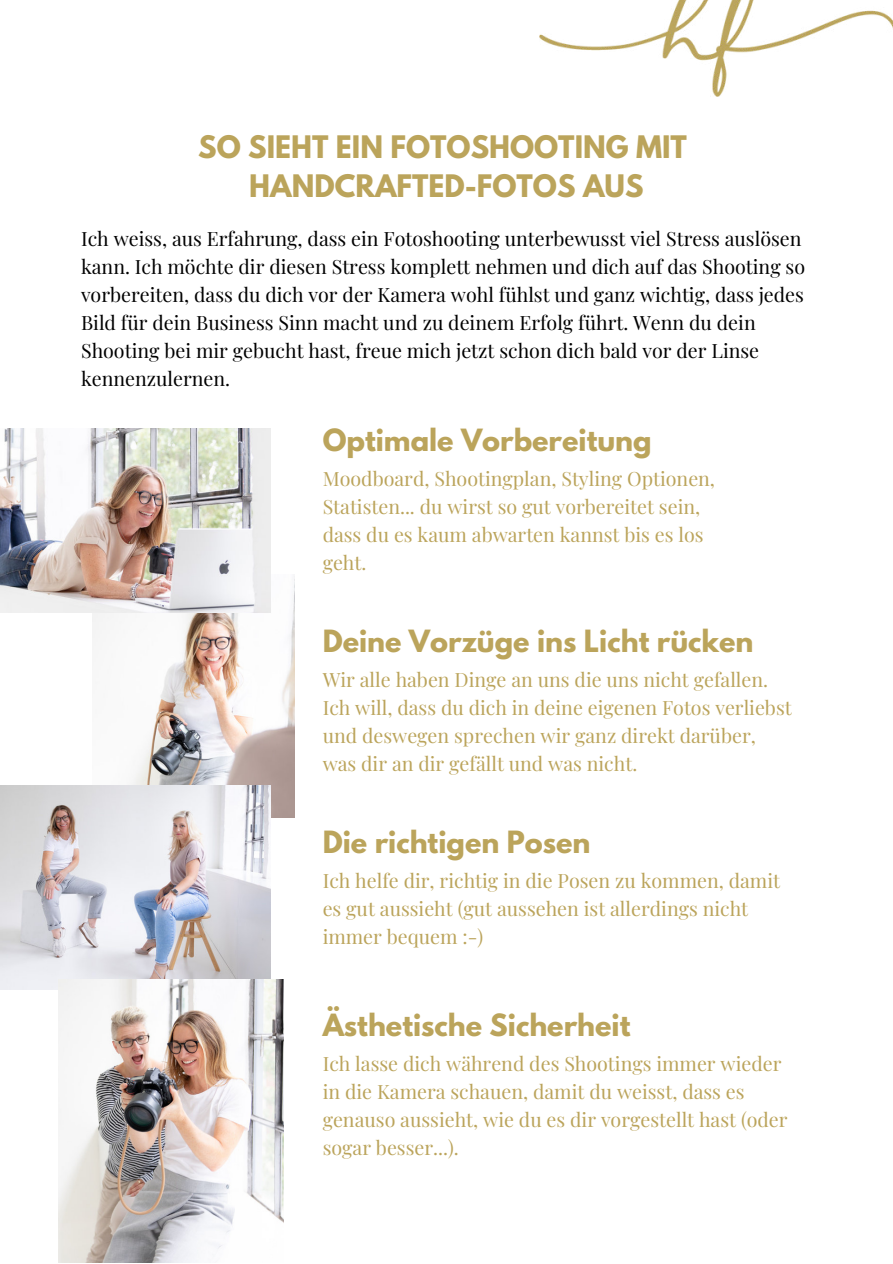
<style>
.page{position:relative;width:893px;height:1264px;background:#fff}
.page>*{position:absolute;margin:0;border:0;box-sizing:border-box;transform-origin:0 0}
.t1{font:700 27.45px/39.3px "League Spartan";color:#bba45b;text-align:center}
.t2{font:700 27.15px "League Spartan";color:#bba45b}
.t3{font:19.65px/28px "Playfair Display";color:#bba45b}
.t4{font:19.65px/28px "Playfair Display";color:#000}
</style>
<div class="page">
<img style="left:92px;top:574px;width:203px;height:243px">
<img style="left:0;top:428px;width:270px;height:185px">
<img style="left:0;top:785px;width:270px;height:204px">
<img style="left:59px;top:979px;width:225px;height:283px">
<img style="left:539px;top:0;width:353px;height:96px">
<h1 class="t1" style="left:198px;top:127px;width:490px">SO SIEHT EIN FOTOSHOOTING MIT<br>HANDCRAFTED-FOTOS AUS</h1>
<p class="t4" style="left:81px;top:223px;width:725px">Ich weiss, aus Erfahrung, dass ein Fotoshooting unterbewusst viel Stress auslösen kann. Ich möchte dir diesen Stress komplett nehmen und dich auf das Shooting so vorbereiten, dass du dich vor der Kamera wohl fühlst und ganz wichtig, dass jedes Bild für dein Business Sinn macht und zu deinem Erfolg führt. Wenn du dein Shooting bei mir gebucht hast, freue mich jetzt schon dich bald vor der Linse kennenzulernen.</p>
<h2 class="t2" style="left:322px;top:418px;width:330px">Optimale Vorbereitung</h2>
<p class="t3" style="left:322px;top:462px;width:394px">Moodboard, Shootingplan, Styling Optionen, Statisten... du wirst so gut vorbereitet sein, dass du es kaum abwarten kannst bis es los geht.</p>
<h2 class="t2" style="left:322px;top:619px;width:432px">Deine Vorzüge ins Licht rücken</h2>
<p class="t3" style="left:322px;top:663px;width:470px">Wir alle haben Dinge an uns die uns nicht gefallen.<br>Ich will, dass du dich in deine eigenen Fotos verliebst und deswegen sprechen wir ganz direkt darüber, was dir an dir gefällt und was nicht.</p>
<h2 class="t2" style="left:322px;top:820px;width:269px">Die richtigen Posen</h2>
<p class="t3" style="left:322px;top:865px;width:459px">Ich helfe dir, richtig in die Posen zu kommen, damit es gut aussieht (gut aussehen ist allerdings nicht immer bequem :-)</p>
<h2 class="t2" style="left:322px;top:1003px;width:309px">Ästhetische Sicherheit</h2>
<p class="t3" style="left:322px;top:1047px;width:466px">Ich lasse dich während des Shootings immer wieder in die Kamera schauen, damit du weisst, dass es genauso aussieht, wie du es dir vorgestellt hast (oder sogar besser...).</p>
</div>
